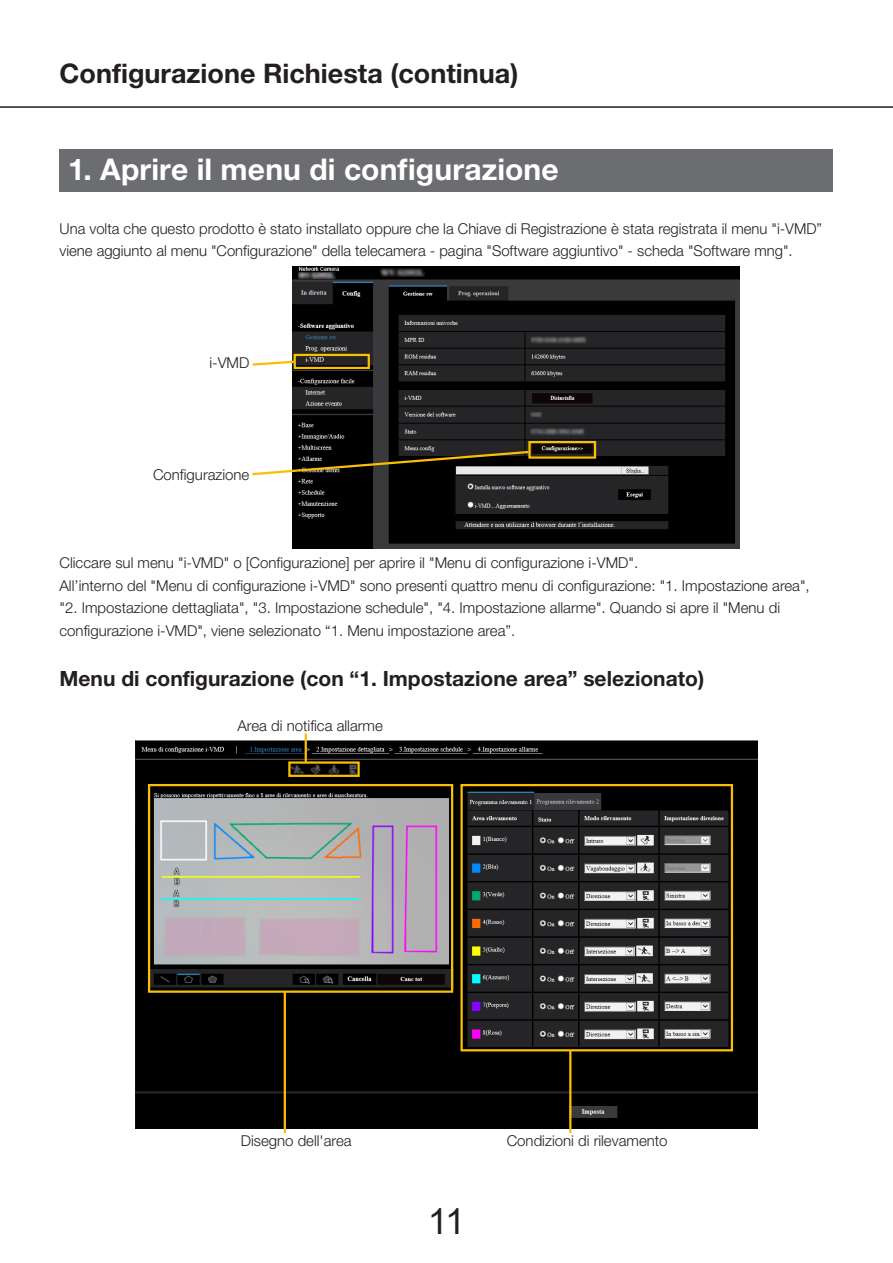
<style>
.page{position:relative;width:893px;height:1263px;background:#fff}
.page>*{position:absolute;margin:0;border:0;box-sizing:border-box;transform-origin:0 0}
.t1{font:36px "Arial";color:#231f20}
.t2{font:700 30px "Helvetica Neue LT Std";letter-spacing:.005em;color:#fff}
.t3{font:700 27px "Helvetica Neue LT Std";color:#231f20}
.t4{font:700 21px "Helvetica Neue LT Std";color:#231f20}
.t5{font:300 15px/22.5px "Helvetica Neue LT Std";color:#231f20}
</style>
<div class="page">
<hr style="left:0;top:106px;width:893px;height:2px;background:#231f20">
<div style="left:60px;top:149px;width:773px;height:42px;background:#6c6d70"></div>
<img style="left:292px;top:266px;width:448px;height:282px">
<svg style="left:252px;top:353px;width:119px;height:17px"></svg>
<svg style="left:252px;top:440px;width:345px;height:37px;background:#544f40"></svg>
<img style="left:136px;top:740px;width:621px;height:388px">
<div style="left:288px;top:761px;width:72px;height:16px;border:2px solid #fabf00"></div>
<div style="left:148px;top:784px;width:305px;height:209px;border:2px solid #fabf00"></div>
<div style="left:460px;top:784px;width:273px;height:267px;border:2px solid #fabf00"></div>
<hr style="left:305px;top:733px;width:2px;height:29px;background:#fabf00">
<hr style="left:284px;top:992px;width:2px;height:141px;background:#fabf00">
<hr style="left:569px;top:1050px;width:2px;height:83px;background:#fabf00">
<h3 class="t3" style="left:60px;top:56px;width:460px">Configurazione Richiesta (continua)</h3>
<h2 class="t2" style="left:68px;top:151px;width:492px">1. Aprire il menu di configurazione</h2>
<p class="t5" style="left:60px;top:217px;width:764px">Una volta che questo prodotto è stato installato oppure che la Chiave di Registrazione è stata registrata il menu "i-VMD” viene aggiunto al menu "Configurazione" della telecamera - pagina "Software aggiuntivo" - scheda "Software mng".</p>
<p class="t5" style="left:209px;top:351px;width:41px">i-VMD</p>
<p class="t5" style="left:153px;top:463px;width:98px">Configurazione</p>
<p class="t5" style="left:60px;top:552px;width:752px">Cliccare sul menu "i-VMD" o [Configurazione] per aprire il "Menu di configurazione i-VMD".<br>All’interno del "Menu di configurazione i-VMD" sono presenti quattro menu di configurazione: "1. Impostazione area", "2. Impostazione dettagliata", "3. Impostazione schedule", "4. Impostazione allarme". Quando si apre il "Menu di configurazione i-VMD", viene selezionato “1. Menu impostazione area”.</p>
<h3 class="t4" style="left:60px;top:665px;width:646px">Menu di configurazione (con “1. Impostazione area” selezionato)</h3>
<p class="t5" style="left:237px;top:714px;width:147px">Area di notifica allarme</p>
<p class="t5" style="left:241px;top:1129px;width:112px">Disegno dell'area</p>
<p class="t5" style="left:507px;top:1129px;width:162px">Condizioni di rilevamento</p>
<h1 class="t1" style="left:428px;top:1197px;width:39px">11</h1>
</div>
